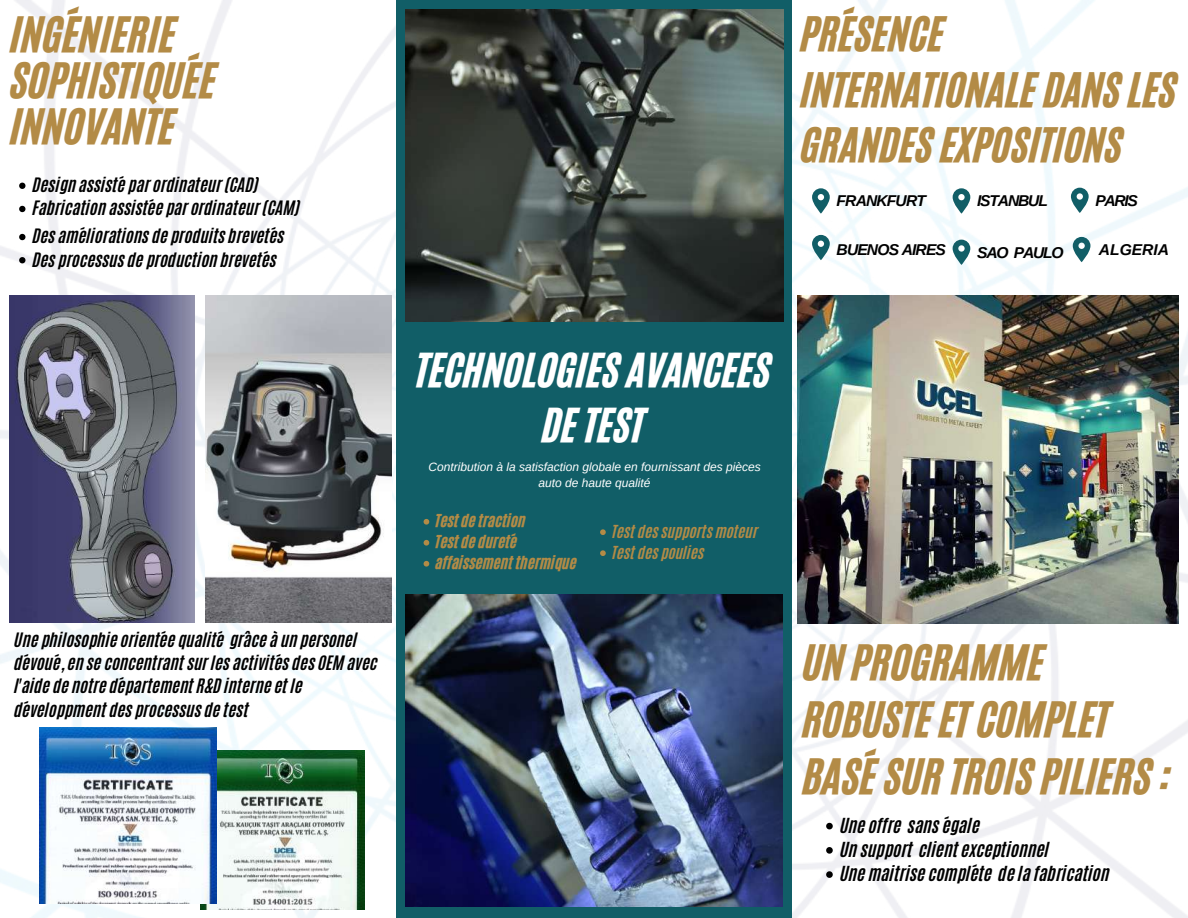
<style>
.page{position:relative;width:1188px;height:918px;background:#fff}
.page>*{position:absolute;margin:0;border:0;box-sizing:border-box;transform-origin:0 0}
.t1{font:41.1px/46.3px "CA Generated";color:#b38b46}
.t2{font:40.05px/55.8px "CA Generated";color:#b38b46}
.t3{font:39.45px/55.1px "CA Generated";color:#fff;text-align:center}
.t4{font:17.4px/24.3px "CA Generated";color:#000}
.t5{font:16.65px/23.2px "CA Generated";color:#000}
.t6{font:italic 700 15.6px "Arimo";letter-spacing:-.055em;color:#000}
.t7{font:italic 700 15.6px "Arimo";letter-spacing:-.075em;color:#000}
.t8{font:italic 700 15.6px "Arimo";color:#000}
.t9{font:15px/21px "CA Generated";color:#b38b46}
.t10{font:italic 12px/16.6px "Arimo";color:#fff;text-align:center}
</style>
<div class="page">
<img style="left:0;top:0;width:1188px;height:918px">
<div style="left:396px;top:0;width:396px;height:918px;background:#115e67"></div>
<img style="left:9px;top:295px;width:186px;height:328px">
<img style="left:206px;top:295px;width:186px;height:328px">
<svg style="left:424px;top:519px;width:5px;height:6px"></svg>
<svg style="left:424px;top:540px;width:5px;height:6px"></svg>
<svg style="left:424px;top:561px;width:5px;height:6px"></svg>
<svg style="left:600px;top:529px;width:6px;height:6px"></svg>
<svg style="left:600px;top:550px;width:6px;height:6px"></svg>
<img style="left:406px;top:10px;width:378px;height:312px">
<img style="left:405px;top:595px;width:378px;height:312px">
<svg style="left:19px;top:183px;width:6px;height:6px"></svg>
<svg style="left:19px;top:206px;width:6px;height:6px"></svg>
<img style="left:797px;top:295px;width:382px;height:329px">
<img style="left:200px;top:751px;width:164px;height:159px">
<img style="left:40px;top:727px;width:177px;height:177px">
<svg style="left:826px;top:823px;width:7px;height:6px"></svg>
<svg style="left:826px;top:847px;width:7px;height:7px"></svg>
<svg style="left:826px;top:871px;width:7px;height:7px"></svg>
<svg style="left:19px;top:234px;width:6px;height:6px"></svg>
<svg style="left:19px;top:257px;width:6px;height:6px"></svg>
<svg style="left:1071px;top:188px;width:18px;height:25px"></svg>
<svg style="left:953px;top:240px;width:17px;height:25px"></svg>
<svg style="left:1073px;top:237px;width:17px;height:25px"></svg>
<svg style="left:812px;top:235px;width:18px;height:25px"></svg>
<svg style="left:812px;top:188px;width:18px;height:26px"></svg>
<svg style="left:953px;top:188px;width:17px;height:26px"></svg>
<h1 class="t1" style="left:11px;top:11px;width:207px">INGÉNIERIE<br>SOPHISTIQUÉE<br>INNOVANTE</h1>
<p class="t5" style="left:33px;top:174px;width:269px">Design assisté par ordinateur (CAD)<br>Fabrication assistée par ordinateur (CAM)</p>
<p class="t5" style="left:33px;top:225px;width:253px">Des améliorations de produits brevetés<br>Des processus de production brevetés</p>
<p class="t5" style="left:14px;top:628px;width:365px">Une philosophie orientée qualité grâce à un personel dévoué, en se concentrant sur les activités des OEM avec l'aide de notre département R&amp;D interne et le développment des processus de test</p>
<h2 class="t2" style="left:801px;top:6px;width:377px">PRÉSENCE<br>INTERNATIONALE DANS LES<br>GRANDES EXPOSITIONS</h2>
<p class="t6" style="left:837px;top:192px;width:91px">FRANKFURT</p>
<p class="t6" style="left:837px;top:241px;width:111px">BUENOS AIRES</p>
<p class="t7" style="left:977px;top:192px;width:72px">ISTANBUL</p>
<p class="t6" style="left:1095px;top:192px;width:44px">PARIS</p>
<p class="t7" style="left:977px;top:244px;width:88px">SAO PAULO</p>
<p class="t8" style="left:1099px;top:241px;width:72px">ALGERIA</p>
<h3 class="t3" style="left:416px;top:343px;width:357px">TECHNOLOGIES AVANCEES<br>DE TEST</h3>
<p class="t10" style="left:429px;top:458px;width:334px">Contribution à la satisfaction globale en fournissant des pièces auto de haute qualité</p>
<p class="t9" style="left:436px;top:511px;width:143px">Test de traction<br>Test de dureté affaissement thermique</p>
<p class="t9" style="left:612px;top:521px;width:147px">Test des supports moteur<br>Test des poulies</p>
<h1 class="t1" style="left:803px;top:634px;width:369px;line-height:57.3px">UN PROGRAMME<br>ROBUSTE ET COMPLET<br>BASÉ SUR TROIS PILIERS :</h1>
<p class="t4" style="left:840px;top:813px;width:271px">Une offre sans égale<br>Un support client exceptionnel<br>Une maitrise compléte de la fabrication</p>
</div>
